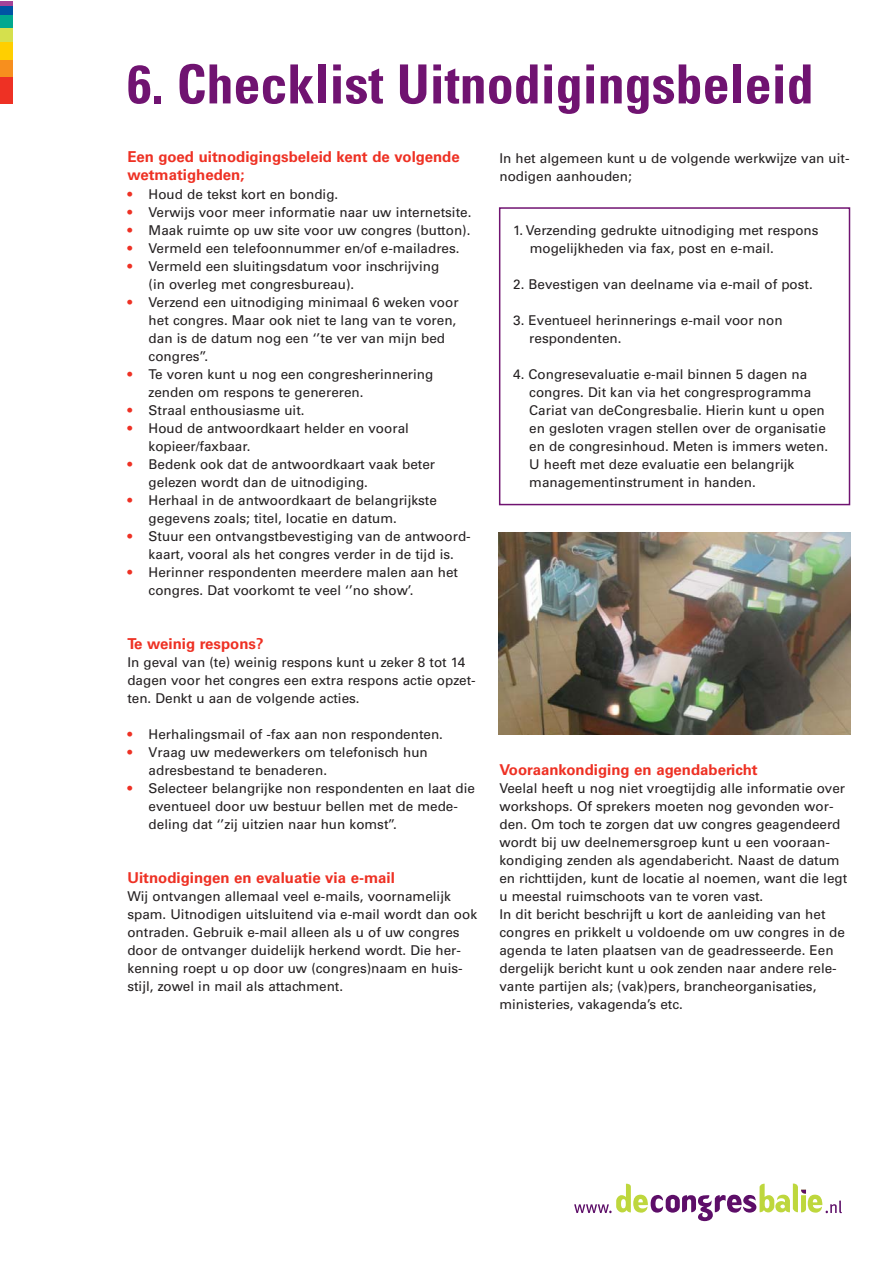
<style>
.page{position:relative;width:893px;height:1263px;background:#fff}
.page>*{position:absolute;margin:0;border:0;box-sizing:border-box;transform-origin:0 0}
.t1{font:700 condensed 54px "Univers";color:#701371}
.t2{font:700 15px/18px "Univers";color:#ee3124}
.t3{font:13.5px/18px "Univers";color:#231f20}
.s1{color:#ee3124}
</style>
<div class="page">
<div style="left:0;top:76px;width:13px;height:27px;background:#ee3124"></div>
<div style="left:0;top:58px;width:13px;height:18px;background:#f78f1e"></div>
<div style="left:0;top:41px;width:13px;height:18px;background:#ffcf00"></div>
<div style="left:0;top:28px;width:13px;height:13px;background:#d5e04d"></div>
<div style="left:0;top:15px;width:13px;height:13px;background:#00a88f"></div>
<div style="left:0;top:5px;width:13px;height:10px;background:#0054a4"></div>
<div style="left:0;top:1px;width:13px;height:5px;background:#a54399"></div>
<div style="left:499px;top:207px;width:351px;height:298px;border:2px solid #701371"></div>
<img style="left:499px;top:532px;width:351px;height:203px">
<svg style="left:574px;top:1183px;width:268px;height:38px"></svg>
<h1 class="t1" style="left:127px;top:64px;width:688px">6. Checklist Uitnodigingsbeleid</h1>
<p class="t2" style="left:127px;top:149px;width:334px">Een goed uitnodigingsbeleid kent de volgende wetmatigheden;</p>
<p class="t3" style="left:127px;top:186px;width:213px"><span class="s1">•</span> Houd de tekst kort en bondig.</p>
<p class="t3" style="left:127px;top:204px;width:346px"><span class="s1">•</span> Verwijs voor meer informatie naar uw internetsite.</p>
<p class="t3" style="left:127px;top:222px;width:345px"><span class="s1">•</span> Maak ruimte op uw site voor uw congres (button).</p>
<p class="t3" style="left:127px;top:240px;width:334px"><span class="s1">•</span> Vermeld een telefoonnummer en/of e-mailadres.</p>
<p class="t3" style="left:149px;top:258px;width:292px;text-indent:-21px"><span class="s1">•</span> Vermeld een sluitingsdatum voor inschrijving (in overleg met congresbureau).</p>
<p class="t3" style="left:149px;top:294px;width:311px;text-indent:-21px"><span class="s1">•</span> Verzend een uitnodiging minimaal 6 weken voor het congres. Maar ook niet te lang van te voren, dan is de datum nog een ‘’te ver van mijn bed congres’’.</p>
<p class="t3" style="left:149px;top:366px;width:286px;text-indent:-21px"><span class="s1">•</span> Te voren kunt u nog een congresherinnering zenden om respons te genereren.</p>
<p class="t3" style="left:127px;top:402px;width:179px"><span class="s1">•</span> Straal enthousiasme uit.</p>
<p class="t3" style="left:149px;top:420px;width:262px;text-indent:-21px"><span class="s1">•</span> Houd de antwoordkaart helder en vooral kopieer/faxbaar.</p>
<p class="t3" style="left:149px;top:456px;width:288px;text-indent:-21px"><span class="s1">•</span> Bedenk ook dat de antwoordkaart vaak beter gelezen wordt dan de uitnodiging.</p>
<p class="t3" style="left:149px;top:492px;width:290px;text-indent:-21px"><span class="s1">•</span> Herhaal in de antwoordkaart de belangrijkste gegevens zoals; titel, locatie en datum.</p>
<p class="t3" style="left:127px;top:528px;width:345px;text-align:center"><span class="s1">•</span> Stuur een ontvangstbevestiging van de antwoord&shy;kaart, vooral als het congres verder in de tijd is.</p>
<p class="t3" style="left:149px;top:564px;width:311px;text-indent:-21px"><span class="s1">•</span> Herinner respondenten meerdere malen aan het congres. Dat voorkomt te veel ‘’no show’.</p>
<p class="t2" style="left:127px;top:636px;width:138px">Te weinig respons?</p>
<p class="t3" style="left:127px;top:654px;width:350px">In geval van (te) weinig respons kunt u zeker 8 tot 14 dagen voor het congres een extra respons actie opzet&shy;ten. Denkt u aan de volgende acties.</p>
<p class="t3" style="left:127px;top:726px;width:317px"><span class="s1">•</span> Herhalingsmail of -fax aan non respondenten.</p>
<p class="t3" style="left:149px;top:744px;width:281px;text-indent:-21px"><span class="s1">•</span> Vraag uw medewerkers om telefonisch hun adresbestand te benaderen.</p>
<p class="t3" style="left:149px;top:780px;width:328px;text-indent:-21px"><span class="s1">•</span> Selecteer belangrijke non respondenten en laat die eventueel door uw bestuur bellen met de mede&shy;deling dat ‘’zij uitzien naar hun komst’’.</p>
<p class="t2" style="left:127px;top:870px;width:269px">Uitnodigingen en evaluatie via e-mail</p>
<p class="t3" style="left:127px;top:888px;width:351px">Wij ontvangen allemaal veel e-mails, voornamelijk spam. Uitnodigen uitsluitend via e-mail wordt dan ook ontraden. Gebruik e-mail alleen als u of uw congres door de ontvanger duidelijk herkend wordt. Die her&shy;kenning roept u op door uw (congres)naam en huis&shy;stijl, zowel in mail als attachment.</p>
<p class="t3" style="left:499px;top:150px;width:352px">In het algemeen kunt u de volgende werkwijze van uit&shy;nodigen aanhouden;</p>
<p class="t3" style="left:530px;top:222px;width:290px;text-indent:-17px">1. Verzending gedrukte uitnodiging met respons mogelijkheden via fax, post en e-mail.</p>
<p class="t3" style="left:513px;top:276px;width:301px">2. Bevestigen van deelname via e-mail of post.</p>
<p class="t3" style="left:529px;top:312px;width:255px;text-indent:-16px">3. Eventueel herinnerings e-mail voor non respondenten.</p>
<p class="t3" style="left:529px;top:366px;width:300px;text-indent:-16px">4. Congresevaluatie e-mail binnen 5 dagen na congres. Dit kan via het congresprogramma Cariat van deCongresbalie. Hierin kunt u open en gesloten vragen stellen over de organisatie en de congresinhoud. Meten is immers weten.<br>U heeft met deze evaluatie een belangrijk managementinstrument in handen.</p>
<p class="t2" style="left:499px;top:762px;width:260px">Vooraankondiging en agendabericht</p>
<p class="t3" style="left:499px;top:780px;width:349px">Veelal heeft u nog niet vroegtijdig alle informatie over workshops. Of sprekers moeten nog gevonden wor&shy;den. Om toch te zorgen dat uw congres geagendeerd wordt bij uw deelnemersgroep kunt u een vooraan&shy;kondiging zenden als agendabericht. Naast de datum en richttijden, kunt de locatie al noemen, want die legt u meestal ruimschoots van te voren vast.<br>In dit bericht beschrijft u kort de aanleiding van het congres en prikkelt u voldoende om uw congres in de agenda te laten plaatsen van de geadresseerde. Een dergelijk bericht kunt u ook zenden naar andere rele&shy;vante partijen als; (vak)pers, brancheorganisaties, ministeries, vakagenda’s etc.</p>
</div>
